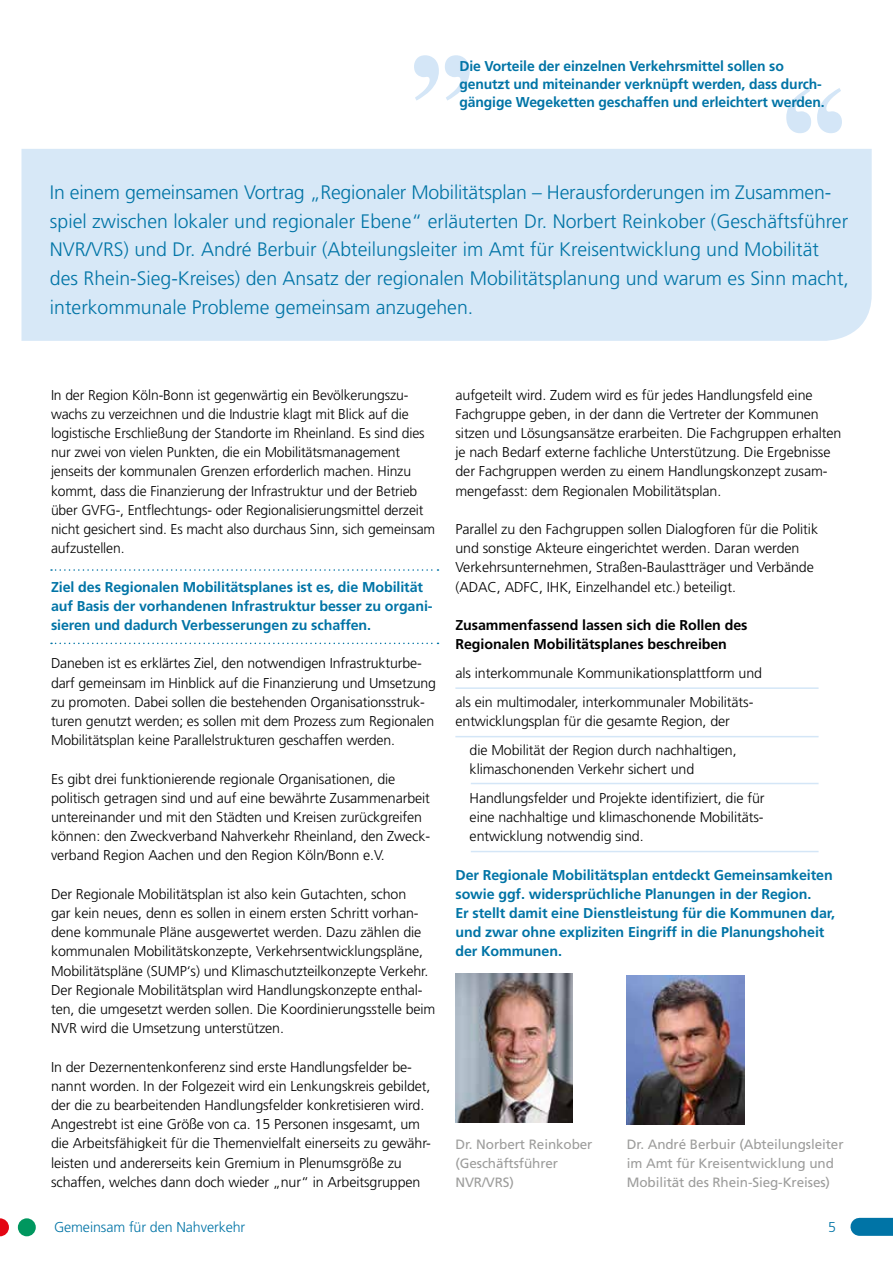
<style>
.page{position:relative;width:893px;height:1263px;background:#fff}
.page>*{position:absolute;margin:0;border:0;box-sizing:border-box;transform-origin:0 0}
.t1{font:300 19.5px/28.8px "Frutiger LT Std";color:#0074a6}
.t2{font:300 14.25px/19.2px "Frutiger LT Std";letter-spacing:-.005em;color:#000}
.t3{font:700 14.25px/19.2px "Frutiger LT Std";letter-spacing:-.005em;color:#0074a6}
.t4{font:700 14.25px/19.2px "Frutiger LT Std";letter-spacing:-.005em;color:#000}
.t5{font:300 14.25px "Frutiger LT Std";letter-spacing:-.005em;color:#0074a6}
.t6{font:13.5px/19.2px "Frutiger LT Std";letter-spacing:-.005em;color:#9d9d9c}
</style>
<div class="page">
<div style="left:21px;top:149px;width:851px;height:192px;background:#d7e8f7"></div>
<svg style="left:414px;top:55px;width:56px;height:46px"></svg>
<svg style="left:786px;top:88px;width:56px;height:45px"></svg>
<svg style="left:51px;top:569px;width:387px;height:2px"></svg>
<svg style="left:51px;top:643px;width:387px;height:1px"></svg>
<img style="left:627px;top:976px;width:118px;height:148px">
<img style="left:455px;top:973px;width:117px;height:149px">
<hr style="left:455px;top:687px;width:364px;height:2px;background:#d4e6f7">
<hr style="left:455px;top:736px;width:364px;height:1px;background:#d4e6f7">
<hr style="left:471px;top:783px;width:348px;height:1px;background:#d4e6f7">
<hr style="left:471px;top:851px;width:348px;height:1px;background:#d4e6f7">
<div style="left:859px;top:1218px;width:34px;height:18px;background:#0074a6"></div>
<div style="left:18px;top:1218px;width:18px;height:18px;background:#00975f;border-radius:50%"></div>
<svg style="left:0;top:1218px;width:9px;height:18px"></svg>
<p class="t3" style="left:459px;top:57px;width:367px;line-height:18px">Die Vorteile der einzelnen Verkehrsmittel sollen so genutzt und miteinander verknüpft werden, dass durch&shy;gängige Wegeketten geschaffen und erleichtert werden.</p>
<p class="t1" style="left:50px;top:178px;width:800px">In einem gemeinsamen Vortrag „Regionaler Mobilitätsplan – Herausforderungen im Zusammen-- spiel zwischen lokaler und regionaler Ebene“ erläuterten Dr. Norbert Reinkober (Geschäftsführer NVR/VRS) und Dr. André Berbuir (Abteilungsleiter im Amt für Kreisentwicklung und Mobilität des Rhein-Sieg-Kreises) den Ansatz der regionalen Mobilitätsplanung und warum es Sinn macht, interkommunale Probleme gemeinsam anzugehen.</p>
<p class="t2" style="left:51px;top:385px;width:386px">In der Region Köln-Bonn ist gegenwärtig ein Bevölkerungszu&shy;wachs zu verzeichnen und die Industrie klagt mit Blick auf die logistische Erschließung der Standorte im Rheinland. Es sind dies nur zwei von vielen Punkten, die ein Mobilitätsmanagement jenseits der kommunalen Grenzen erforderlich machen. Hinzu kommt, dass die Finanzierung der Infrastruktur und der Betrieb über GVFG-, Entflechtungs- oder Regionalisierungsmittel derzeit nicht gesichert sind. Es macht also durchaus Sinn, sich gemeinsam aufzustellen.</p>
<p class="t3" style="left:51px;top:577px;width:383px">Ziel des Regionalen Mobilitätsplanes ist es, die Mobilität auf Basis der vorhandenen Infrastruktur besser zu organi&shy;sieren und dadurch Verbesserungen zu schaffen.</p>
<p class="t2" style="left:51px;top:654px;width:387px">Daneben ist es erklärtes Ziel, den notwendigen Infrastrukturbe&shy;darf gemeinsam im Hinblick auf die Finanzierung und Umsetzung zu promoten. Dabei sollen die bestehenden Organisationsstruk&shy;turen genutzt werden; es sollen mit dem Prozess zum Regionalen Mobilitätsplan keine Parallelstrukturen geschaffen werden.</p>
<p class="t2" style="left:51px;top:769px;width:381px">Es gibt drei funktionierende regionale Organisationen, die politisch getragen sind und auf eine bewährte Zusammenarbeit untereinander und mit den Städten und Kreisen zurückgreifen können: den Zweckverband Nahverkehr Rheinland, den Zweck&shy;verband Region Aachen und den Region Köln/Bonn e.V.</p>
<p class="t2" style="left:51px;top:884px;width:386px">Der Regionale Mobilitätsplan ist also kein Gutachten, schon<br>gar kein neues, denn es sollen in einem ersten Schritt vorhan&shy;dene kommunale Pläne ausgewertet werden. Dazu zählen die kommunalen Mobilitätskonzepte, Verkehrsentwicklungspläne, Mobilitätspläne (SUMP‘s) und Klimaschutzteilkonzepte Verkehr.<br>Der Regionale Mobilitätsplan wird Handlungskonzepte enthal&shy;ten, die umgesetzt werden sollen. Die Koordinierungsstelle beim NVR wird die Umsetzung unterstützen.</p>
<p class="t2" style="left:51px;top:1057px;width:381px">In der Dezernentenkonferenz sind erste Handlungsfelder be&shy;nannt worden. In der Folgezeit wird ein Lenkungskreis gebildet, der die zu bearbeitenden Handlungsfelder konkretisieren wird.<br>Angestrebt ist eine Größe von ca. 15 Personen insgesamt, um die Arbeitsfähigkeit für die Themenvielfalt einerseits zu gewähr&shy;leisten und andererseits kein Gremium in Plenumsgröße zu schaffen, welches dann doch wieder „nur“ in Arbeitsgruppen</p>
<p class="t2" style="left:455px;top:385px;width:387px">aufgeteilt wird. Zudem wird es für jedes Handlungsfeld eine Fachgruppe geben, in der dann die Vertreter der Kommunen sitzen und Lösungsansätze erarbeiten. Die Fachgruppen erhalten je nach Bedarf externe fachliche Unterstützung. Die Ergebnisse der Fachgruppen werden zu einem Handlungskonzept zusam&shy;mengefasst: dem Regionalen Mobilitätsplan.</p>
<p class="t2" style="left:455px;top:520px;width:364px">Parallel zu den Fachgruppen sollen Dialogforen für die Politik und sonstige Akteure eingerichtet werden. Daran werden Verkehrsunternehmen, Straßen-Baulastträger und Verbände (ADAC, ADFC, IHK, Einzelhandel etc.) beteiligt.</p>
<p class="t4" style="left:455px;top:615px;width:294px">Zusammenfassend lassen sich die Rollen des<br>Regionalen Mobilitätsplanes beschreiben</p>
<p class="t2" style="left:455px;top:659px;width:308px;line-height:28.8px">als interkommunale Kommunikationsplattform und als ein multimodaler, interkommunaler Mobilitäts-</p>
<p class="t2" style="left:470px;top:707px;width:269px;line-height:28.8px;text-indent:-14px">entwicklungsplan für die gesamte Region, der die Mobilität der Region durch nachhaltigen,</p>
<p class="t2" style="left:470px;top:755px;width:296px;line-height:28.8px">klimaschonenden Verkehr sichert und<br>Handlungsfelder und Projekte identifiziert, die für</p>
<p class="t2" style="left:470px;top:808px;width:294px">eine nachhaltige und klimaschonende Mobilitäts&shy;entwicklung notwendig sind.</p>
<p class="t3" style="left:455px;top:865px;width:381px">Der Regionale Mobilitätsplan entdeckt Gemeinsamkeiten sowie ggf. widersprüchliche Planungen in der Region.<br>Er stellt damit eine Dienstleistung für die Kommunen dar, und zwar ohne expliziten Eingriff in die Planungshoheit der Kommunen.</p>
<p class="t6" style="left:455px;top:1134px;width:139px">Dr. Norbert Reinkober (Geschäftsführer<br>NVR/VRS)</p>
<p class="t6" style="left:627px;top:1134px;width:218px">Dr. André Berbuir (Abteilungsleiter im Amt für Kreisentwicklung und<br>Mobilität des Rhein-Sieg-Kreises)</p>
<p class="t5" style="left:54px;top:1219px;width:193px">Gemeinsam für den Nahverkehr</p>
<p class="t5" style="left:828px;top:1219px;width:9px">5</p>
</div>
